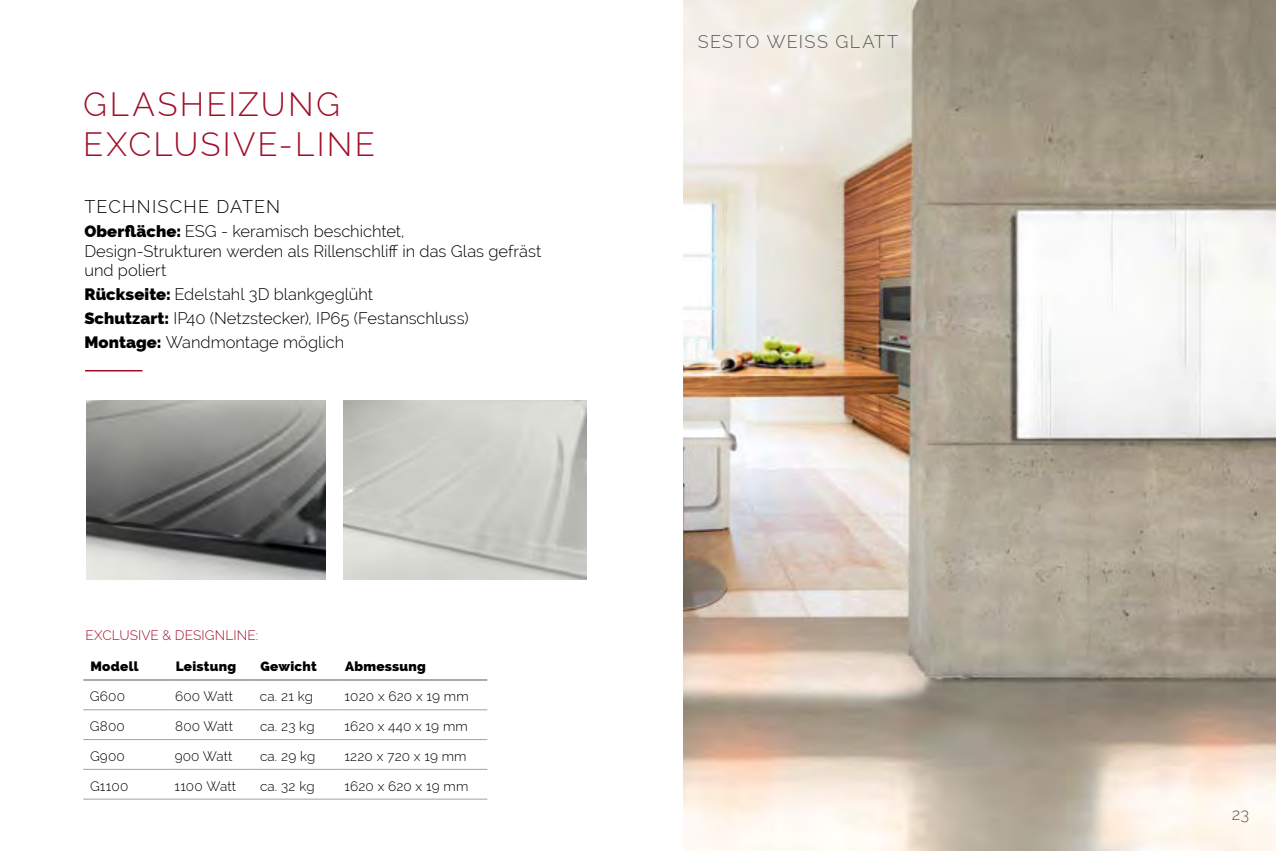
<style>
.page{position:relative;width:1276px;height:851px;background:#fff}
.page>*{position:absolute;margin:0;border:0;box-sizing:border-box;transform-origin:0 0}
.t1{font:300 33px/39.6px "Raleway";letter-spacing:.065em;color:#9f0d28}
.t2{font:300 18px "Raleway";letter-spacing:.065em;color:#000}
.t3{font:300 18px "Raleway";letter-spacing:.07em;color:#58585a}
.t4{font:300 16.5px/19.5px "Raleway";color:#000}
.t5{font:300 16.5px "Raleway";color:#58585a}
.t6{font:300 13.5px "Raleway";letter-spacing:.01em;color:#000}
.t7{font:800 13.5px "Raleway";letter-spacing:.02em;color:#000}
.t8{font:300 13.5px "Raleway";letter-spacing:.01em;color:#9f0d28}
.s1{font-weight:800}
</style>
<div class="page">
<img style="left:684px;top:0;width:592px;height:850px">
<hr style="left:83px;top:709px;width:85px;height:1px;background:#a1a2a4">
<hr style="left:168px;top:709px;width:85px;height:1px;background:#a1a2a4">
<hr style="left:253px;top:709px;width:85px;height:1px;background:#a1a2a4">
<hr style="left:338px;top:709px;width:149px;height:1px;background:#a1a2a4">
<hr style="left:83px;top:739px;width:85px;height:1px;background:#a1a2a4">
<hr style="left:168px;top:739px;width:85px;height:1px;background:#a1a2a4">
<hr style="left:253px;top:739px;width:85px;height:1px;background:#a1a2a4">
<hr style="left:338px;top:739px;width:149px;height:1px;background:#a1a2a4">
<hr style="left:83px;top:768px;width:85px;height:1px;background:#a1a2a4">
<hr style="left:168px;top:768px;width:85px;height:1px;background:#a1a2a4">
<hr style="left:253px;top:768px;width:85px;height:1px;background:#a1a2a4">
<hr style="left:338px;top:768px;width:149px;height:1px;background:#a1a2a4">
<hr style="left:83px;top:798px;width:85px;height:1px;background:#a1a2a4">
<hr style="left:168px;top:798px;width:85px;height:1px;background:#a1a2a4">
<hr style="left:253px;top:798px;width:85px;height:1px;background:#a1a2a4">
<hr style="left:338px;top:798px;width:149px;height:1px;background:#a1a2a4">
<hr style="left:83px;top:679px;width:85px;height:1px;background:#58585a">
<hr style="left:168px;top:679px;width:85px;height:1px;background:#58585a">
<hr style="left:253px;top:679px;width:85px;height:1px;background:#58585a">
<hr style="left:338px;top:679px;width:149px;height:1px;background:#58585a">
<hr style="left:85px;top:370px;width:57px;height:1px;background:#9f0d28">
<img style="left:87px;top:400px;width:239px;height:179px">
<img style="left:343px;top:400px;width:244px;height:179px">
<h1 class="t1" style="left:83px;top:84px;width:293px">GLASHEIZUNG<br>EXCLUSIVE-LINE</h1>
<p class="t2" style="left:84px;top:196px;width:197px">TECHNISCHE DATEN</p>
<p class="t4" style="left:84px;top:221px;width:458px"><span class="s1">Oberfläche:</span> ESG - keramisch beschichtet,<br>Design-Strukturen werden als Rillenschliff in das Glas gefräst und poliert</p>
<p class="t4" style="left:84px;top:282px;width:386px;line-height:23.7px"><span class="s1">Rückseite:</span> Edelstahl 3D blankgeglüht<br><span class="s1">Schutzart:</span> IP40 (Netzstecker), IP65 (Festanschluss)<br><span class="s1">Montage:</span> Wandmontage möglich</p>
<p class="t8" style="left:86px;top:627px;width:174px">EXCLUSIVE &amp; DESIGNLINE:</p>
<p class="t7" style="left:91px;top:658px;width:50px">Modell</p>
<p class="t7" style="left:176px;top:658px;width:62px">Leistung</p>
<p class="t7" style="left:260px;top:658px;width:58px">Gewicht</p>
<p class="t7" style="left:345px;top:658px;width:82px">Abmessung</p>
<p class="t6" style="left:90px;top:688px;width:36px">G600</p>
<p class="t6" style="left:175px;top:688px;width:59px">600 Watt</p>
<p class="t6" style="left:260px;top:688px;width:55px">ca. 21 kg</p>
<p class="t6" style="left:344px;top:688px;width:126px">1020 x 620 x 19 mm</p>
<p class="t6" style="left:90px;top:718px;width:36px">G800</p>
<p class="t6" style="left:175px;top:718px;width:59px">800 Watt</p>
<p class="t6" style="left:260px;top:718px;width:56px">ca. 23 kg</p>
<p class="t6" style="left:344px;top:718px;width:125px">1620 x 440 x 19 mm</p>
<p class="t6" style="left:90px;top:748px;width:36px">G900</p>
<p class="t6" style="left:175px;top:748px;width:59px">900 Watt</p>
<p class="t6" style="left:260px;top:748px;width:57px">ca. 29 kg</p>
<p class="t6" style="left:344px;top:748px;width:124px">1220 x 720 x 19 mm</p>
<p class="t6" style="left:90px;top:777px;width:40px">G1100</p>
<p class="t6" style="left:174px;top:777px;width:63px">1100 Watt</p>
<p class="t6" style="left:260px;top:777px;width:56px">ca. 32 kg</p>
<p class="t6" style="left:344px;top:777px;width:125px">1620 x 620 x 19 mm</p>
<p class="t3" style="left:698px;top:32px;width:202px">SESTO WEISS GLATT</p>
<p class="t5" style="left:1231px;top:804px;width:19px">23</p>
</div>
